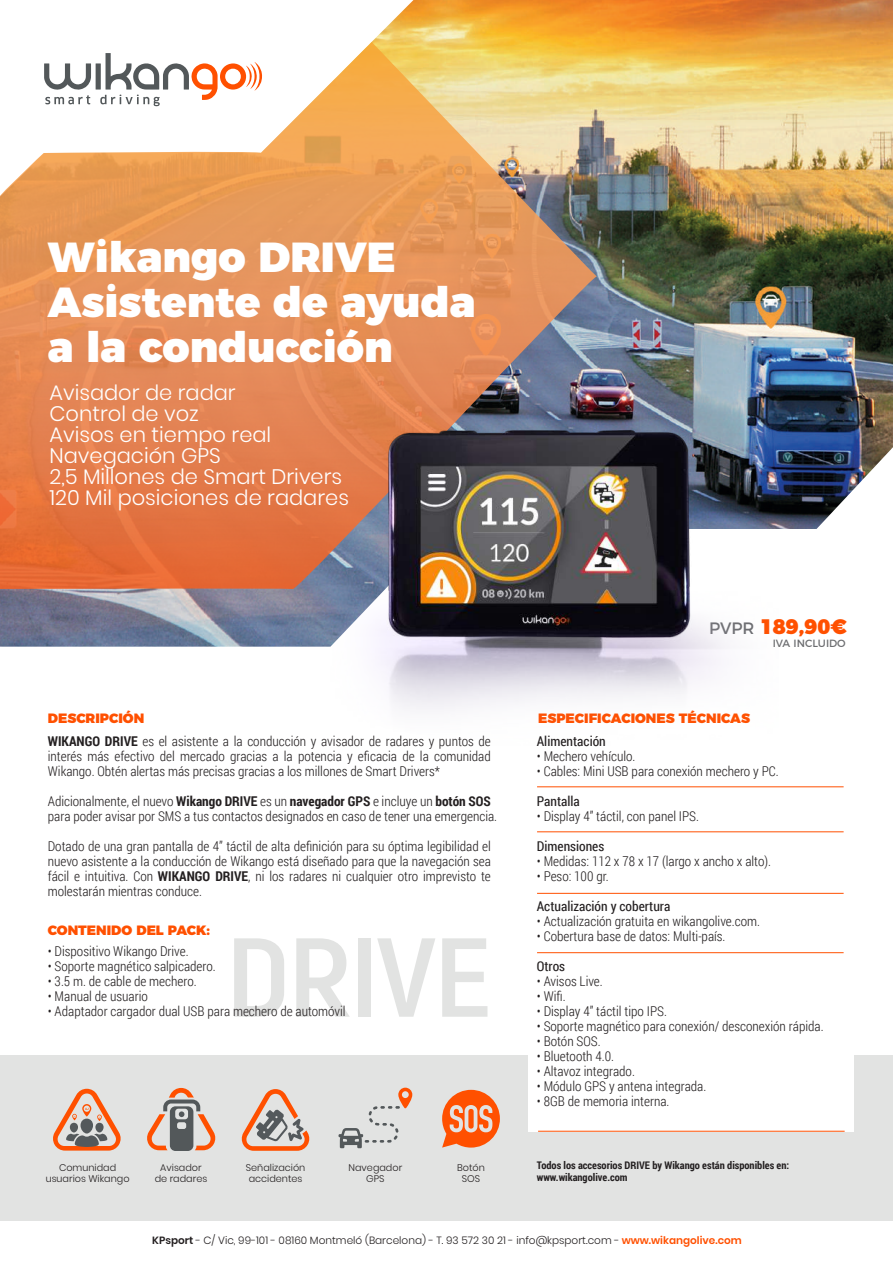
<style>
.page{position:relative;width:893px;height:1263px;background:#fff}
.page>*{position:absolute;margin:0;border:0;box-sizing:border-box;transform-origin:0 0}
.t1{font:700 111.9px "Akrobat";letter-spacing:-.025em;color:#e2e3e2;scale:1.14 1}
.t2{font:900 42px/45px "Montserrat";color:#fff}
.t3{font:300 21px/21px "Poppins";color:#fff}
.t4{font:900 21px "Montserrat";color:#ff5000}
.t5{font:300 13.5px/15px "Roboto Condensed";color:#231f20;text-align:justify}
.t6{font:13.5px "Roboto Condensed";color:#231f20}
.t7{font:900 13.5px "Montserrat";color:#ff5000}
.t8{font:300 10.5px "Poppins";color:#231f20}
.t9{font:700 10.5px/12px "Roboto Condensed";color:#231f20}
.t10{font:10.5px "Montserrat";color:#6c6d70}
.t11{font:300 9.6px/10.9px "Poppins";color:#231f20;text-align:center}
.s1{font-weight:700}
.s2{font-weight:400;font-size:16.5px;color:#6c6d70}
.s3{font-weight:600}
.s4{font-weight:600;color:#ff5000}
</style>
<div class="page">
<img style="left:0;top:0;width:893px;height:647px">
<div style="left:0;top:1056px;width:893px;height:165px;background:#e2e3e2"></div>
<div style="left:529px;top:1006px;width:324px;height:125px;background:#fff"></div>
<hr style="left:537px;top:786px;width:306px;height:1px;background:#ff5000">
<hr style="left:537px;top:831px;width:306px;height:1px;background:#ff5000">
<hr style="left:537px;top:893px;width:306px;height:1px;background:#ff5000">
<hr style="left:537px;top:952px;width:306px;height:1px;background:#ff5000">
<hr style="left:538px;top:1131px;width:306px;height:1px;background:#ff5000">
<svg style="left:241px;top:1089px;width:69px;height:62px"></svg>
<svg style="left:53px;top:1089px;width:68px;height:62px"></svg>
<div style="left:170px;top:1106px;width:23px;height:45px;background:#53585a;border-radius:6px"></div>
<svg style="left:147px;top:1088px;width:68px;height:62px"></svg>
<svg style="left:442px;top:1090px;width:58px;height:58px"></svg>
<svg style="left:338px;top:1088px;width:74px;height:60px"></svg>
<svg style="left:0;top:42px;width:597px;height:547px;background:#e29d6d"></svg>
<img style="left:306px;top:417px;width:473px;height:293px">
<h2 class="t2" style="left:48px;top:231px;width:429px">Wikango DRIVE<br>Asistente de ayuda a la conducción</h2>
<h3 class="t3" style="left:50px;top:383px;width:301px">Avisador de radar<br>Control de voz<br>Avisos en tiempo real<br>Navegación GPS<br>2,5 Millones de Smart Drivers<br>120 Mil posiciones de radares</h3>
<p class="t7" style="left:48px;top:707px;width:98px">DESCRIPCIÓN</p>
<p class="t5" style="left:48px;top:733px;width:444px"><span class="s1">WIKANGO DRIVE</span> es el asistente a la conducción y avisador de radares y puntos de interés más efectivo del mercado gracias a la potencia y eficacia de la comunidad Wikango. Obtén alertas más precisas gracias a los millones de Smart Drivers*</p>
<p class="t5" style="left:48px;top:793px;width:451px">Adicionalmente, el nuevo <span class="s1">Wikango DRIVE</span> es un <span class="s1">navegador GPS</span> e incluye un <span class="s1">botón SOS </span>para poder avisar por SMS a tus contactos designados en caso de tener una emergencia.</p>
<p class="t5" style="left:48px;top:838px;width:444px">Dotado de una gran pantalla de 4” táctil de alta definición para su óptima legibilidad el nuevo asistente a la conducción de Wikango está diseñado para que la navegación sea fácil e intuitiva. Con <span class="s1">WIKANGO DRIVE</span>, ni los radares ni cualquier otro imprevisto te molestarán mientras conduce.</p>
<p class="t7" style="left:48px;top:919px;width:164px">CONTENIDO DEL PACK:</p>
<h1 class="t1" style="left:225px;top:908px;width:236px">DRIVE</h1>
<p class="t5" style="left:48px;top:943px;width:142px">• Dispositivo Wikango Drive.</p>
<p class="t5" style="left:48px;top:958px;width:169px">• Soporte magnético salpicadero.</p>
<p class="t5" style="left:48px;top:973px;width:150px">• 3.5 m. de cable de mechero.</p>
<p class="t5" style="left:48px;top:988px;width:102px">• Manual de usuario</p>
<p class="t5" style="left:48px;top:1003px;width:299px">• Adaptador cargador dual USB para mechero de automóvil</p>
<p class="t11" style="left:46px;top:1162px;width:85px">Comunidad usuarios Wikango</p>
<p class="t11" style="left:155px;top:1162px;width:54px">Avisador de radares</p>
<p class="t11" style="left:457px;top:1162px;width:29px">Botón<br>SOS</p>
<p class="t11" style="left:246px;top:1162px;width:61px">Señalización accidentes</p>
<p class="t11" style="left:349px;top:1162px;width:55px">Navegador<br>GPS</p>
<h3 class="t4" style="left:709px;top:609px;width:139px"><span class="s2">PVPR</span> 189,90€</h3>
<p class="t10" style="left:773px;top:634px;width:74px">IVA INCLUIDO</p>
<p class="t7" style="left:538px;top:707px;width:213px">ESPECIFICACIONES TÉCNICAS</p>
<p class="t6" style="left:537px;top:732px;width:71px">Alimentación</p>
<p class="t5" style="left:537px;top:748px;width:100px">• Mechero vehículo.</p>
<p class="t5" style="left:537px;top:763px;width:243px">• Cables: Mini USB para conexión mechero y PC.</p>
<p class="t6" style="left:537px;top:792px;width:45px">Pantalla</p>
<p class="t5" style="left:537px;top:808px;width:164px">• Display 4” táctil, con panel IPS.</p>
<p class="t6" style="left:537px;top:837px;width:69px">Dimensiones</p>
<p class="t5" style="left:537px;top:853px;width:236px">• Medidas: 112 x 78 x 17 (largo x ancho x alto).</p>
<p class="t5" style="left:537px;top:868px;width:73px">• Peso: 100 gr.</p>
<p class="t6" style="left:537px;top:897px;width:135px">Actualización y cobertura</p>
<p class="t5" style="left:537px;top:913px;width:225px">• Actualización gratuita en wikangolive.com.</p>
<p class="t5" style="left:537px;top:928px;width:190px">• Cobertura base de datos: Multi-país.</p>
<p class="t6" style="left:537px;top:957px;width:30px">Otros</p>
<p class="t5" style="left:537px;top:973px;width:67px">• Avisos Live.</p>
<p class="t5" style="left:537px;top:988px;width:30px">• Wifi.</p>
<p class="t5" style="left:537px;top:1003px;width:132px">• Display 4” táctil tipo IPS.</p>
<p class="t5" style="left:537px;top:1018px;width:288px">• Soporte magnético para conexión/ desconexión rápida.</p>
<p class="t5" style="left:537px;top:1033px;width:65px">• Botón SOS.</p>
<p class="t5" style="left:537px;top:1048px;width:79px">• Bluetooth 4.0.</p>
<p class="t5" style="left:537px;top:1063px;width:100px">• Altavoz integrado.</p>
<p class="t5" style="left:537px;top:1078px;width:171px">• Módulo GPS y antena integrada.</p>
<p class="t5" style="left:537px;top:1093px;width:134px">• 8GB de memoria interna.</p>
<p class="t9" style="left:537px;top:1159px;width:254px">Todos los accesorios DRIVE by Wikango están disponibles en: www.wikangolive.com</p>
<p class="t8" style="left:152px;top:1234px;width:591px"><span class="s3">KPsport</span> - C/ Vic, 99-101 - 08160 Montmeló (Barcelona) - T. 93 572 30 21 - info@kpsport.com - <span class="s4">www.wikangolive.com</span></p>
</div>
